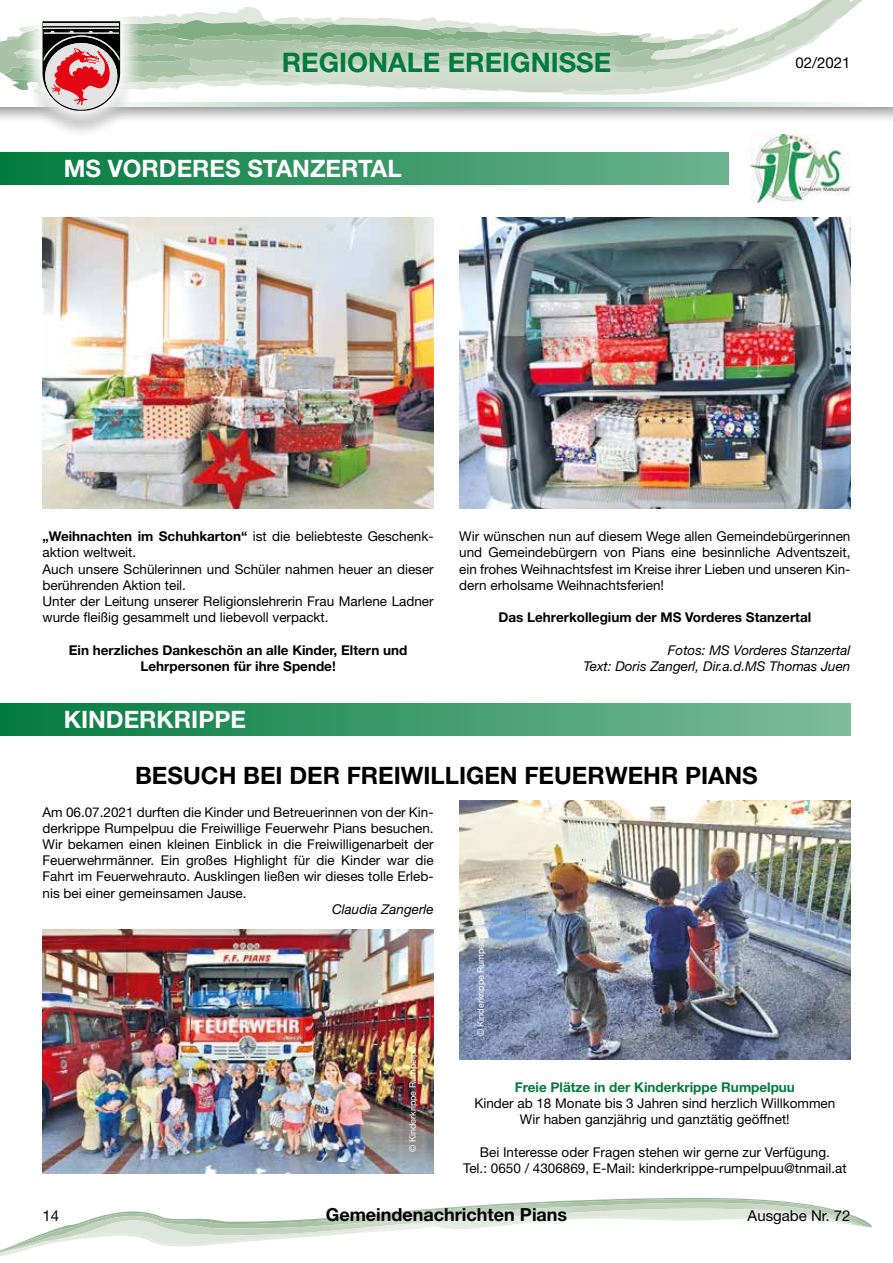
<style>
.page{position:relative;width:893px;height:1263px;background:#fff}
.page>*{position:absolute;margin:0;border:0;box-sizing:border-box;transform-origin:0 0}
.t1{font:700 27px "Helvetica Neue LT Std";color:#007b3d}
.t2{font:700 24px "Helvetica Neue LT Std";color:#000}
.t3{font:700 24px "Helvetica Neue LT Std";color:#fff}
.t4{font:700 18px "Helvetica Neue LT Std";color:#000}
.t5{font:15px "Helvetica Neue LT Std";color:#000}
.t6{font:13.5px/16.2px "Helvetica Neue LT Std";color:#000;text-align:justify}
.t7{font:700 13.5px/16.2px "Helvetica Neue LT Std";color:#000;text-align:center}
.t8{font:italic 13.5px/16.2px "Helvetica Neue LT Std";color:#000;text-align:right}
.t9{font:700 13.5px "Helvetica Neue LT Std";color:#007b3d}
.t10{font:9px "Helvetica Neue LT Std";color:#fff}
.s1{font-weight:700}
</style>
<div class="page">
<svg style="left:0;top:1223px;width:871px;height:33px"></svg>
<div style="left:0;top:0;width:893px;height:125px;background:#000;opacity:.5"></div>
<svg style="left:841px;top:0;width:31px;height:92px"></svg>
<hr style="left:0;top:102px;width:872px;height:4px;background:#f9fbfa">
<div style="left:25px;top:1188px;width:843px;height:55px;background:#fff;opacity:.4"></div>
<svg style="left:18px;top:111px;width:126px;height:22px"></svg>
<svg style="left:0;top:0;width:841px;height:111px"></svg>
<div style="left:777px;top:38px;width:90px;height:50px;background:#fff"></div>
<div style="left:879px;top:0;width:14px;height:125px;background:#000;opacity:.5"></div>
<div style="left:872px;top:0;width:21px;height:106px;background:#fff"></div>
<svg style="left:0;top:152px;width:729px;height:33px;background:#379666"></svg>
<div style="left:0;top:703px;width:850px;height:32px;background:linear-gradient(to right,#017b3e,#7fbc9d)"></div>
<img style="left:43px;top:217px;width:391px;height:292px">
<img style="left:459px;top:217px;width:391px;height:292px">
<img style="left:750px;top:135px;width:100px;height:67px">
<img style="left:43px;top:930px;width:391px;height:243px">
<img style="left:459px;top:800px;width:391px;height:259px">
<h1 class="t1" style="left:282px;top:46px;width:331px">REGIONALE EREIGNISSE</h1>
<p class="t5" style="left:795px;top:54px;width:57px">02/2021</p>
<h2 class="t3" style="left:64px;top:154px;width:339px">MS VORDERES STANZERTAL</h2>
<p class="t6" style="left:43px;top:528px;width:393px;text-align:left"><span class="s1">„Weihnachten im Schuhkarton“</span> ist die beliebteste Geschenk&shy;aktion weltweit.<br>Auch unsere Schülerinnen und Schüler nahmen heuer an dieser berührenden Aktion teil.<br>Unter der Leitung unserer Religionslehrerin Frau Marlene Ladner wurde fleißig gesammelt und liebevoll verpackt.</p>
<p class="t7" style="left:69px;top:641px;width:340px">Ein herzliches Dankeschön an alle Kinder, Eltern und<br>Lehrpersonen für ihre Spende!</p>
<h2 class="t3" style="left:64px;top:704px;width:184px">KINDERKRIPPE</h2>
<p class="t6" style="left:459px;top:528px;width:393px">Wir wünschen nun auf diesem Wege allen Gemeindebürgerinnen und Gemeindebürgern von Pians eine besinnliche Adventszeit, ein frohes Weihnachtsfest im Kreise ihrer Lieben und unseren Kin&shy;dern erholsame Weihnachtsferien!</p>
<p class="t7" style="left:498px;top:609px;width:314px">Das Lehrerkollegium der MS Vorderes Stanzertal</p>
<p class="t8" style="left:583px;top:641px;width:269px">Fotos: MS Vorderes Stanzertal<br>Text: Doris Zangerl, Dir.a.d.MS Thomas Juen</p>
<h2 class="t2" style="left:135px;top:761px;width:624px">BESUCH BEI DER FREIWILLIGEN FEUERWEHR PIANS</h2>
<p class="t6" style="left:43px;top:803px;width:393px">Am 06.07.2021 durften die Kinder und Betreuerinnen von der Kin&shy;derkrippe Rumpelpuu die Freiwillige Feuerwehr Pians besuchen.<br>Wir bekamen einen kleinen Einblick in die Freiwilligenarbeit der Feuerwehrmänner. Ein großes Highlight für die Kinder war die Fahrt im Feuerwehrauto. Ausklingen ließen wir dieses tolle Erleb&shy;nis bei einer gemeinsamen Jause.</p>
<p class="t8" style="left:332px;top:901px;width:103px">Claudia Zangerle</p>
<p class="t10" style="left:407px;top:1152px;width:111px;rotate:-90deg">© Kinderkrippe Rumpelpuu</p>
<p class="t10" style="left:475px;top:1036px;width:111px;rotate:-90deg">© Kinderkrippe Rumpelpuu</p>
<p class="t9" style="left:515px;top:1079px;width:282px">Freie Plätze in der Kinderkrippe Rumpelpuu</p>
<p class="t6" style="left:474px;top:1095px;width:362px;text-align:center">Kinder ab 18 Monate bis 3 Jahren sind herzlich Willkommen<br>Wir haben ganzjährig und ganztätig geöffnet!</p>
<p class="t6" style="left:463px;top:1144px;width:385px;text-align:center">Bei Interesse oder Fragen stehen wir gerne zur Verfügung.<br>Tel.: 0650 / 4306869, E-Mail: kinderkrippe-rumpelpuu@tnmail.at</p>
<p class="t5" style="left:43px;top:1206px;width:18px">14</p>
<h3 class="t4" style="left:326px;top:1203px;width:243px">Gemeindenachrichten Pians</h3>
<p class="t5" style="left:748px;top:1206px;width:104px">Ausgabe Nr. 72</p>
</div>
